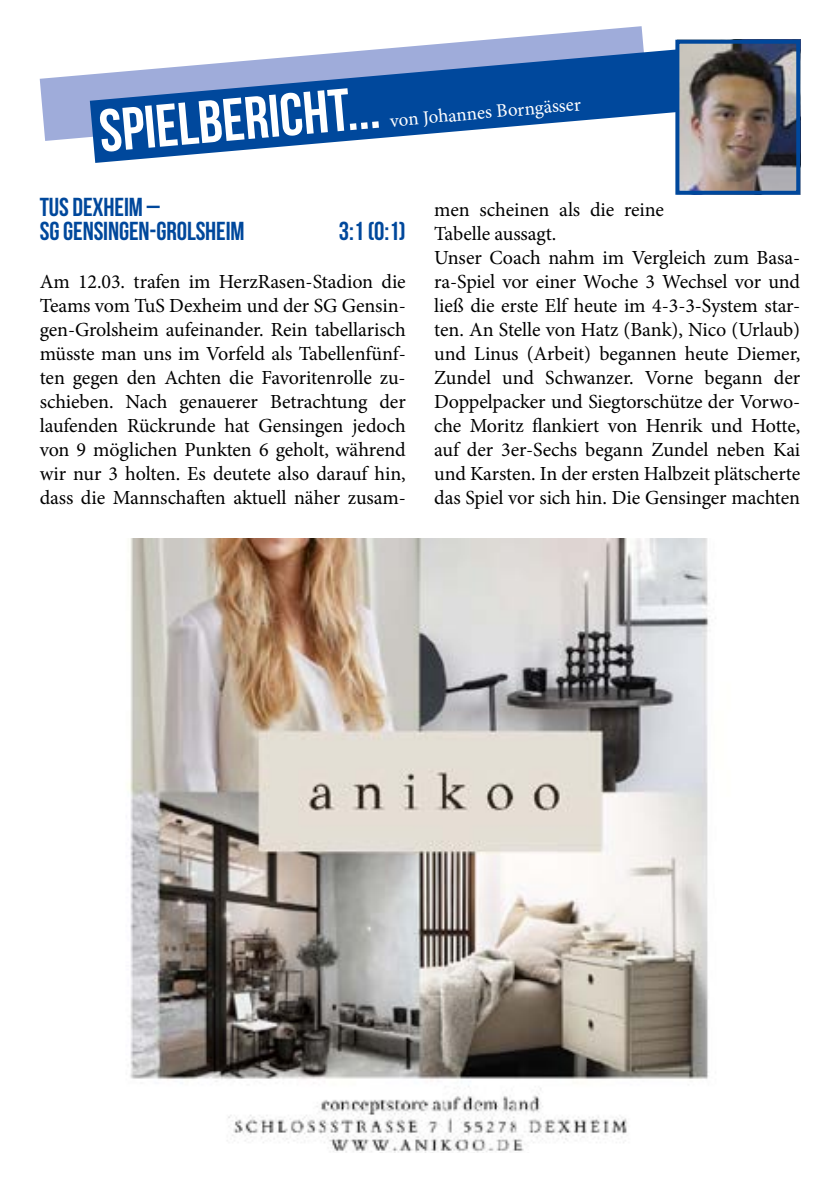
<style>
.page{position:relative;width:840px;height:1191px;background:#fff}
.page>*{position:absolute;margin:0;border:0;box-sizing:border-box;transform-origin:0 0}
.t1{font:60px "Bebas Neue";color:#fff}
.t2{font:26px/24px "Bebas Neue";letter-spacing:-.005em;color:#00489c}
.t3{font:20px/24px "Minion Pro";letter-spacing:-.005em;color:#000;text-align:justify}
.t4{font:19px "Minion Pro";color:#fff}
</style>
<div class="page">
<svg style="left:40px;top:26px;width:604px;height:115px"></svg>
<svg style="left:90px;top:48px;width:585px;height:115px;fill:#00489c"></svg>
<img style="left:128px;top:539px;width:581px;height:613px">
<img style="left:680px;top:45px;width:114px;height:145px">
<div style="left:675px;top:40px;width:124px;height:155px;border:4px solid #00489c"></div>
<h1 class="t1" style="left:96px;top:98px;width:282px;rotate:-5deg">SPIELBERICHT...</h1>
<p class="t4" style="left:389px;top:108px;width:193px;rotate:-5deg">von Johannes Borngässer</p>
<h2 class="t2" style="left:40px;top:195px;width:206px">TUS DEXHEIM –<br>SG GENSINGEN-GROLSHEIM</h2>
<h2 class="t2" style="left:338px;top:219px;width:68px">3:1 (0:1)</h2>
<p class="t3" style="left:40px;top:270px;width:367px">Am 12.03. trafen im HerzRasen-Stadion die Teams vom TuS Dexheim und der SG Gensin&shy;gen-Grolsheim aufeinander. Rein tabellarisch müsste man uns im Vorfeld als Tabellenfünf&shy;ten gegen den Achten die Favoritenrolle zu&shy;schieben. Nach genauerer Betrachtung der laufenden Rückrunde hat Gensingen jedoch von 9 möglichen Punkten 6 geholt, während wir nur 3 holten. Es deutete also darauf hin, dass die Mannschaften aktuell näher zusam-</p>
<p class="t3" style="left:434px;top:198px;width:367px;text-align:left">men scheinen als die reine<br>Tabelle aussagt.<br>Unser Coach nahm im Vergleich zum Basa&shy;ra-Spiel vor einer Woche 3 Wechsel vor und ließ die erste Elf heute im 4-3-3-System star&shy;ten. An Stelle von Hatz (Bank), Nico (Urlaub) und Linus (Arbeit) begannen heute Diemer, Zundel und Schwanzer. Vorne begann der Doppelpacker und Siegtorschütze der Vorwo&shy;che Moritz flankiert von Henrik und Hotte, auf der 3er-Sechs begann Zundel neben Kai und Karsten. In der ersten Halbzeit plätscherte das Spiel vor sich hin. Die Gensinger machten</p>
</div>
